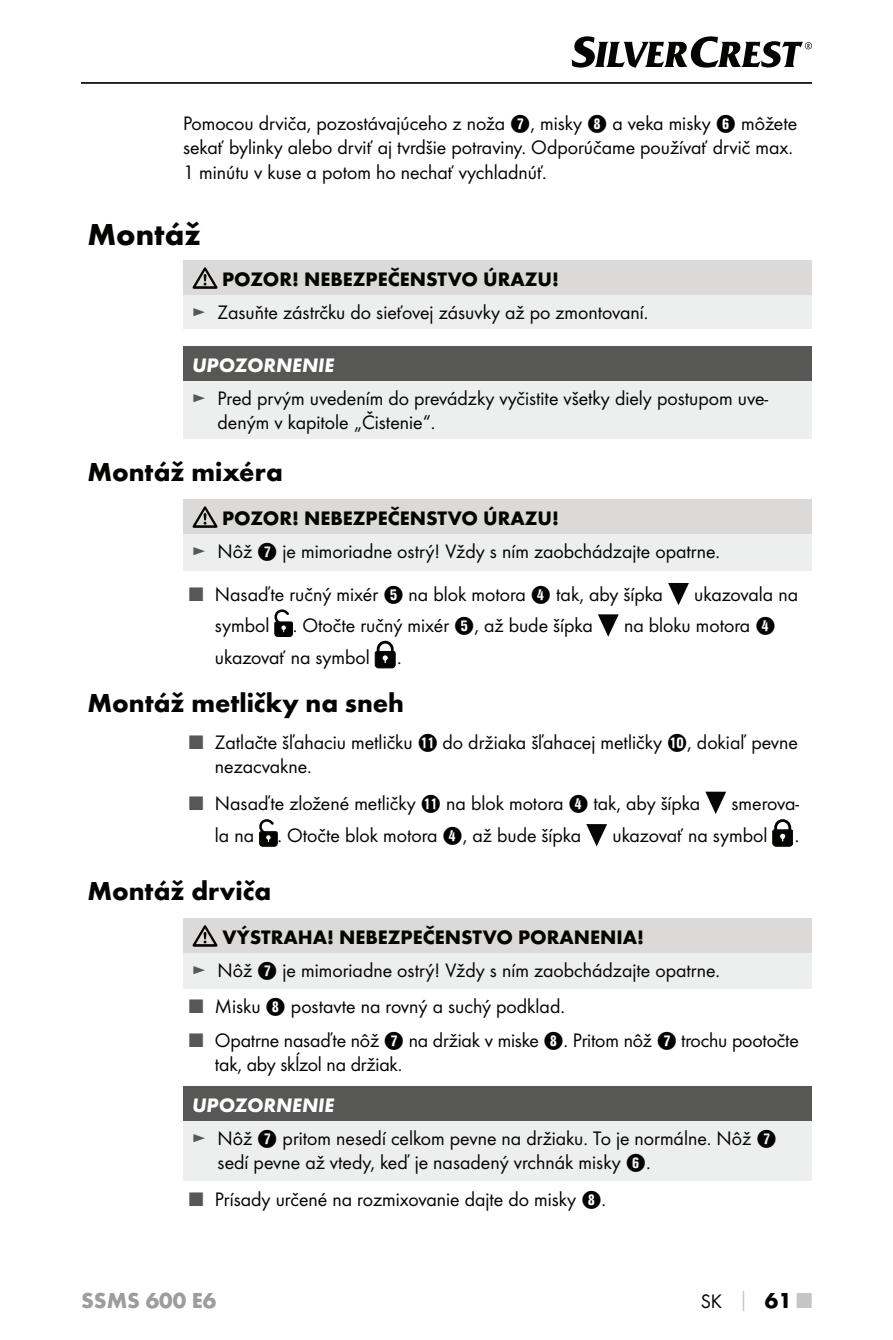
<style>
.page{position:relative;width:893px;height:1340px;background:#fff}
.page>*{position:absolute;margin:0;border:0;box-sizing:border-box;transform-origin:0 0}
.t1{font:700 31.5px "Futura";color:#040503}
.t2{font:700 27px "Futura";color:#040503}
.t3{font:700 22.5px "Futura";color:#9d9d9c}
.t4{font:20.25px/24.3px "Futura Boo";color:#040503}
.t5{font:700 20.25px "Futura";color:#040503}
.t6{font:italic 700 20.25px "Futura";color:#fff}
.s1{font-family:"Hako PI Nummern"}
.s2{color:#575756}
.s3{font-family:"Futura";font-weight:700;color:#c6c5c4}
.s4{font-family:"Futura";font-weight:700;font-size:22.5px}
.s5{font-family:"Futura";font-weight:700;font-size:22.5px;color:#c6c5c4}
</style>
<div class="page">
<hr style="left:81px;top:82px;width:731px;height:2px;background:#040503">
<svg style="left:572px;top:36px;width:240px;height:32px"></svg>
<div style="left:183px;top:260px;width:629px;height:35px;background:#dbdad9"></div>
<div style="left:183px;top:295px;width:629px;height:33px;background:#edeeee"></div>
<svg style="left:193px;top:267px;width:24px;height:22px"></svg>
<div style="left:183px;top:347px;width:629px;height:34px;background:#575756"></div>
<div style="left:183px;top:381px;width:629px;height:57px;background:#edeeee"></div>
<div style="left:183px;top:499px;width:629px;height:35px;background:#dbdad9"></div>
<div style="left:183px;top:534px;width:629px;height:36px;background:#edeeee"></div>
<svg style="left:193px;top:506px;width:24px;height:22px"></svg>
<svg style="left:668px;top:583px;width:21px;height:22px"></svg>
<svg style="left:274px;top:609px;width:19px;height:27px"></svg>
<svg style="left:598px;top:614px;width:21px;height:22px"></svg>
<svg style="left:375px;top:640px;width:20px;height:28px"></svg>
<svg style="left:705px;top:791px;width:21px;height:23px"></svg>
<svg style="left:259px;top:819px;width:19px;height:27px"></svg>
<svg style="left:586px;top:824px;width:21px;height:22px"></svg>
<svg style="left:772px;top:819px;width:21px;height:27px"></svg>
<div style="left:183px;top:918px;width:629px;height:35px;background:#dbdad9"></div>
<div style="left:183px;top:953px;width:629px;height:35px;background:#edeeee"></div>
<svg style="left:193px;top:925px;width:24px;height:21px"></svg>
<div style="left:183px;top:1086px;width:629px;height:34px;background:#575756"></div>
<div style="left:183px;top:1120px;width:629px;height:60px;background:#edeeee"></div>
<p class="t4" style="left:183px;top:112px;width:616px">Pomocou drviča, pozostávajúceho z noža <span class="s1">7</span>, misky <span class="s1">8</span> a veka misky <span class="s1">6</span> môžete sekať bylinky alebo drviť aj tvrdšie potraviny. Odporúčame používať drvič max.<br>1 minútu v kuse a potom ho nechať vychladnúť.</p>
<h1 class="t1" style="left:87px;top:222px;width:115px">Montáž</h1>
<p class="t5" style="left:222px;top:271px;width:338px">POZOR! NEBEZPEČENSTVO ÚRAZU!</p>
<p class="t4" style="left:192px;top:301px;width:458px"><span class="s2">►</span> Zasuňte zástrčku do sieťovej zásuvky až po zmontovaní.</p>
<p class="t6" style="left:192px;top:358px;width:144px">UPOZORNENIE</p>
<p class="t4" style="left:218px;top:387px;width:552px;text-indent:-26px"><span class="s2">►</span> Pred prvým uvedením do prevádzky vyčistite všetky diely postupom uve&shy;deným v kapitole „Čistenie“.</p>
<h2 class="t2" style="left:87px;top:461px;width:197px">Montáž mixéra</h2>
<p class="t5" style="left:222px;top:510px;width:338px">POZOR! NEBEZPEČENSTVO ÚRAZU!</p>
<p class="t4" style="left:192px;top:540px;width:530px"><span class="s2">►</span> Nôž <span class="s1">7</span> je mimoriadne ostrý! Vždy s ním zaobchádzajte opatrne.</p>
<p class="t4" style="left:189px;top:583px;width:475px"><span class="s2">■</span> Nasaďte ručný mixér <span class="s1">5</span> na blok motora <span class="s1">4</span> tak, aby šípka</p>
<p class="t4" style="left:694px;top:583px;width:105px">ukazovala na</p>
<p class="t4" style="left:215px;top:614px;width:379px">symbol . Otočte ručný mixér <span class="s1">5</span>, až bude šípka</p>
<p class="t4" style="left:624px;top:614px;width:153px">na bloku motora <span class="s1">4</span></p>
<p class="t4" style="left:215px;top:645px;width:156px">ukazovať na symbol</p>
<p class="t4" style="left:397px;top:645px;width:6px">.</p>
<h2 class="t2" style="left:87px;top:692px;width:318px">Montáž metličky na sneh</h2>
<p class="t4" style="left:215px;top:731px;width:584px;text-indent:-26px"><span class="s2">■</span> Zatlačte šľahaciu metličku <span class="s1">q</span> do držiaka šľahacej metličky <span class="s1">0</span>, dokiaľ pevne nezacvakne.</p>
<p class="t4" style="left:189px;top:791px;width:512px"><span class="s2">■</span> Nasaďte zložené metličky <span class="s1">q</span> na blok motora <span class="s1">4</span> tak, aby šípka</p>
<p class="t4" style="left:731px;top:791px;width:69px">smerova-</p>
<p class="t4" style="left:215px;top:824px;width:368px">la na . Otočte blok motora <span class="s1">4</span>, až bude šípka</p>
<p class="t4" style="left:612px;top:824px;width:156px">ukazovať na symbol</p>
<p class="t4" style="left:795px;top:824px;width:6px">.</p>
<h2 class="t2" style="left:87px;top:880px;width:185px">Montáž drviča</h2>
<p class="t5" style="left:223px;top:929px;width:423px">VÝSTRAHA! NEBEZPEČENSTVO PORANENIA!</p>
<p class="t4" style="left:192px;top:959px;width:530px"><span class="s2">►</span> Nôž <span class="s1">7</span> je mimoriadne ostrý! Vždy s ním zaobchádzajte opatrne.</p>
<p class="t4" style="left:189px;top:995px;width:377px"><span class="s2">■</span> Misku <span class="s1">8</span> postavte na rovný a suchý podklad.</p>
<p class="t4" style="left:215px;top:1029px;width:585px;text-indent:-26px"><span class="s2">■</span> Opatrne nasaďte nôž <span class="s1">7</span> na držiak v miske <span class="s1">8</span>. Pritom nôž <span class="s1">7</span> trochu pootočte tak, aby skĺzol na držiak.</p>
<p class="t6" style="left:192px;top:1098px;width:144px">UPOZORNENIE</p>
<p class="t4" style="left:218px;top:1127px;width:560px;text-indent:-26px"><span class="s2">►</span> Nôž <span class="s1">7</span> pritom nesedí celkom pevne na držiaku. To je normálne. Nôž <span class="s1">7 </span>sedí pevne až vtedy, keď je nasadený vrchnák misky <span class="s1">6</span>.</p>
<p class="t4" style="left:189px;top:1187px;width:418px"><span class="s2">■</span> Prísady určené na rozmixovanie dajte do misky <span class="s1">8</span>.</p>
<p class="t3" style="left:81px;top:1291px;width:137px">SSMS 600 E6</p>
<p class="t4" style="left:701px;top:1290px;width:113px">SK <span class="s3">│</span> <span class="s4">61</span> <span class="s5">■</span></p>
</div>
